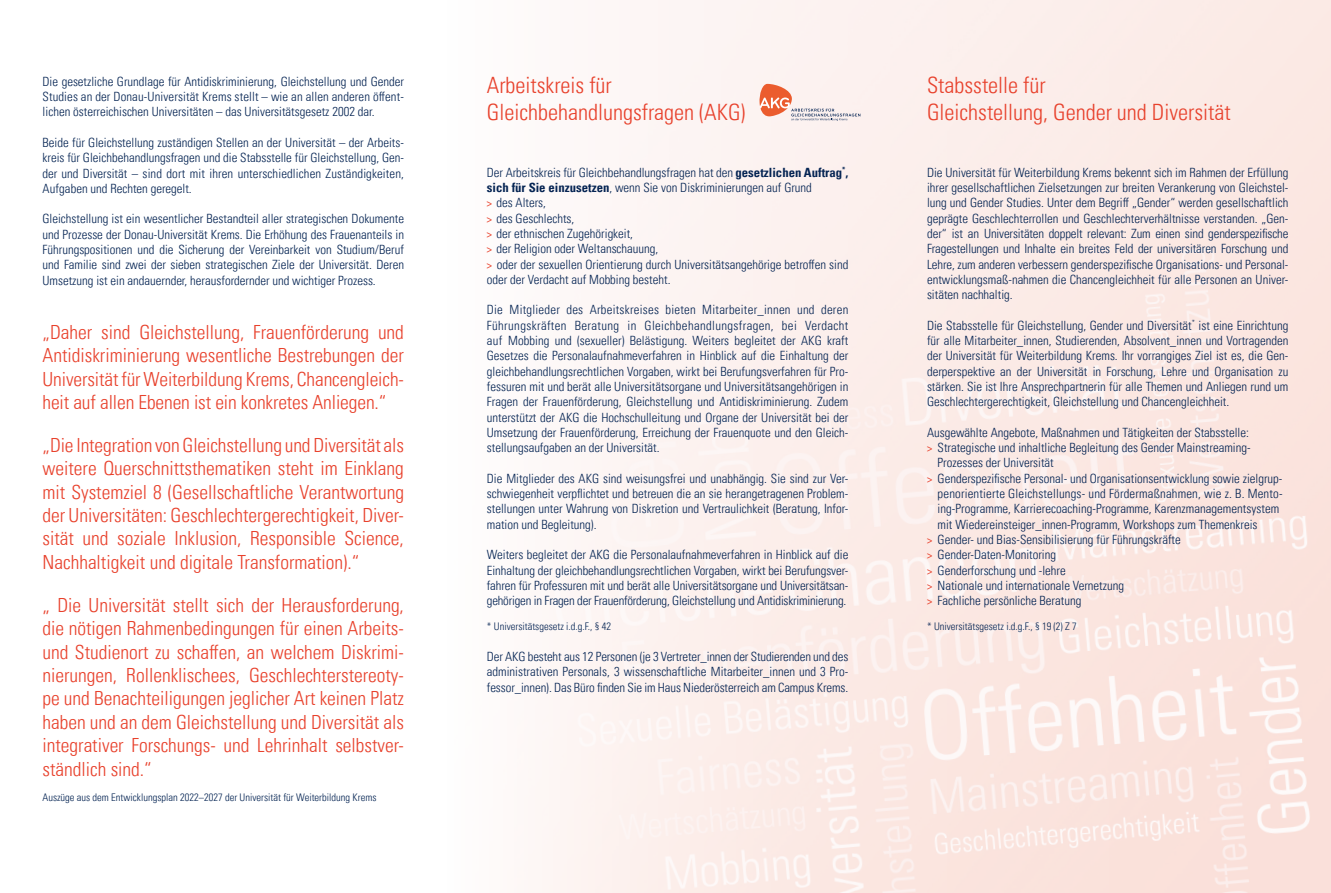
<style>
.page{position:relative;width:1331px;height:893px;background:#fff}
.page>*{position:absolute;margin:0;border:0;box-sizing:border-box;transform-origin:0 0}
.Absatzformat_1{font:300 condensed 22.5px "Univers LT Pro";color:#e8412c}
.t1{font:300 condensed 19.5px/23.4px "Univers LT Pro";color:#e8412c;text-align:justify}
.t2{font:300 condensed 12.75px/15.3px "Univers LT Pro";color:#052453;text-align:justify}
.t3{font:300 condensed 10.5px "Univers LT Pro";color:#052453}
.s1{font-weight:700}
.s2{font-weight:400;color:#e8412c}
</style>
<div class="page">
<img style="left:542px;top:0;width:789px;height:893px">
<svg style="left:759px;top:84px;width:101px;height:37px"></svg>
<p class="t2" style="left:43px;top:73px;width:363px">Die gesetzliche Grundlage für Antidiskriminierung, Gleichstellung und Gender Studies an der Donau‑Universität Krems stellt – wie an allen anderen öffent&shy;lichen österreichischen Universitäten – das Universitätsgesetz 2002 dar.</p>
<p class="t2" style="left:43px;top:134px;width:363px">Beide für Gleichstellung zuständigen Stellen an der Universität – der Arbeits&shy;kreis für Gleichbehandlungsfragen und die Stabsstelle für Gleichstellung, Gen&shy;der und Diversität – sind dort mit ihren unterschiedlichen Zuständigkeiten, Aufgaben und Rechten geregelt.</p>
<p class="t2" style="left:43px;top:211px;width:363px">Gleichstellung ist ein wesentlicher Bestandteil aller strategischen Dokumente und Prozesse der Donau‑Universität Krems. Die Erhöhung des Frauenanteils in Führungspositionen und die Sicherung der Vereinbarkeit von Studium/Beruf und Familie sind zwei der sieben strategischen Ziele der Universität. Deren Umsetzung ist ein andauernder, herausfordernder und wichtiger Prozess.</p>
<p class="t1" style="left:43px;top:319px;width:363px">„Daher sind Gleichstellung, Frauenförderung und Antidiskriminierung wesentliche Bestrebungen der Universität für Weiterbildung Krems, Chancengleich&shy;heit auf allen Ebenen ist ein konkretes Anliegen.“</p>
<p class="t1" style="left:43px;top:432px;width:363px">„Die Integration von Gleichstellung und Diversität als weitere Querschnittsthematiken steht im Einklang mit Systemziel 8 (Gesellschaftliche Verantwortung der Universitäten: Geschlechtergerechtigkeit, Diver&shy;sität und soziale Inklusion, Responsible Science, Nachhaltigkeit und digitale Transformation).“</p>
<p class="t1" style="left:43px;top:592px;width:363px">„ Die Universität stellt sich der Herausforderung, die nötigen Rahmenbedingungen für einen Arbeits&shy;und Studienort zu schaffen, an welchem Diskrimi&shy;nierungen, Rollenklischees, Geschlechterstereoty&shy;pe und Benachteiligungen jeglicher Art keinen Platz haben und an dem Gleichstellung und Diversität als integrativer Forschungs- und Lehrinhalt selbstver&shy;ständlich sind.“</p>
<p class="t3" style="left:43px;top:790px;width:335px">Auszüge aus dem Entwicklungsplan 2022–2027 der Universität für Weiterbildung Krems</p>
<p class="Absatzformat_1" style="left:487px;top:70px;width:126px">Arbeitskreis für</p>
<p class="Absatzformat_1" style="left:487px;top:97px;width:260px">Gleichbehandlungsfragen (AKG)</p>
<p class="t2" style="left:487px;top:164px;width:363px">Der Arbeitskreis für Gleichbehandlungsfragen hat den <span class="s1">gesetzlichen Auftrag</span><sup>*</sup><span class="s1">, sich für Sie einzusetzen</span>, wenn Sie von Diskriminierungen auf Grund</p>
<p class="t2" style="left:487px;top:194px;width:61px"><span class="s2">&gt;</span> des Alters,</p>
<p class="t2" style="left:487px;top:210px;width:89px"><span class="s2">&gt;</span> des Geschlechts,</p>
<p class="t2" style="left:487px;top:225px;width:148px"><span class="s2">&gt;</span> der ethnischen Zugehörigkeit,</p>
<p class="t2" style="left:487px;top:240px;width:173px"><span class="s2">&gt;</span> der Religion oder Weltanschauung,</p>
<p class="t2" style="left:487px;top:256px;width:363px"><span class="s2">&gt;</span> oder der sexuellen Orientierung durch Universitätsangehörige betroffen sind oder der Verdacht auf Mobbing besteht.</p>
<p class="t2" style="left:487px;top:302px;width:363px">Die Mitglieder des Arbeitskreises bieten Mitarbeiter_innen und deren Führungskräften Beratung in Gleichbehandlungsfragen, bei Verdacht auf Mobbing und (sexueller) Belästigung. Weiters begleitet der AKG kraft Gesetzes die Personalaufnahmeverfahren in Hinblick auf die Einhaltung der gleichbehandlungsrechtlichen Vorgaben, wirkt bei Berufungsverfahren für Pro&shy;fessuren mit und berät alle Universitätsorgane und Universitätsangehörigen in Fragen der Frauenförderung, Gleichstellung und Antidiskriminierung. Zudem unterstützt der AKG die Hochschulleitung und Organe der Universität bei der Umsetzung der Frauenförderung, Erreichung der Frauenquote und den Gleich&shy;stellungsaufgaben an der Universität.</p>
<p class="t2" style="left:487px;top:470px;width:363px">Die Mitglieder des AKG sind weisungsfrei und unabhängig. Sie sind zur Ver&shy;schwiegenheit verpflichtet und betreuen die an sie herangetragenen Problem&shy;stellungen unter Wahrung von Diskretion und Vertraulichkeit (Beratung, Infor&shy;mation und Begleitung).</p>
<p class="t2" style="left:487px;top:546px;width:363px">Weiters begleitet der AKG die Personalaufnahmeverfahren in Hinblick auf die Einhaltung der gleichbehandlungsrechtlichen Vorgaben, wirkt bei Berufungsver&shy;fahren für Professuren mit und berät alle Universitätsorgane und Universitätsan&shy;gehörigen in Fragen der Frauenförderung, Gleichstellung und Antidiskriminierung.</p>
<p class="t3" style="left:487px;top:619px;width:126px">* Universitätsgesetz i.d.g.F., § 42</p>
<p class="t2" style="left:487px;top:648px;width:363px">Der AKG besteht aus 12 Personen (je 3 Vertreter_innen der Studierenden und des administrativen Personals, 3 wissenschaftliche Mitarbeiter_innen und 3 Pro&shy;fessor_innen). Das Büro finden Sie im Haus Niederösterreich am Campus Krems.</p>
<h1 class="Absatzformat_1" style="left:927px;top:70px;width:120px">Stabsstelle für</h1>
<h1 class="Absatzformat_1" style="left:927px;top:97px;width:305px">Gleichstellung, Gender und Diversität</h1>
<p class="t2" style="left:927px;top:164px;width:363px">Die Universität für Weiterbildung Krems bekennt sich im Rahmen der Erfüllung ihrer gesellschaftlichen Zielsetzungen zur breiten Verankerung von Gleichstel&shy;lung und Gender Studies. Unter dem Begriff „Gender“ werden gesellschaftlich geprägte Geschlechterrollen und Geschlechterverhältnisse verstanden. „Gen&shy;der“ ist an Universitäten doppelt relevant: Zum einen sind genderspezifische Fragestellungen und Inhalte ein breites Feld der universitären Forschung und Lehre, zum anderen verbessern genderspezifische Organisations- und Personal&shy;entwicklungsmaß-nahmen die Chancengleichheit für alle Personen an Univer&shy;sitäten nachhaltig.</p>
<p class="t2" style="left:927px;top:317px;width:363px">Die Stabsstelle für Gleichstellung, Gender und Diversität<sup>*</sup> ist eine Einrichtung für alle Mitarbeiter_innen, Studierenden, Absolvent_innen und Vortragenden der Universität für Weiterbildung Krems. Ihr vorrangiges Ziel ist es, die Gen&shy;derperspektive an der Universität in Forschung, Lehre und Organisation zu stärken. Sie ist Ihre Ansprechpartnerin für alle Themen und Anliegen rund um Geschlechtergerechtigkeit, Gleichstellung und Chancengleichheit.</p>
<p class="t2" style="left:927px;top:424px;width:323px">Ausgewählte Angebote, Maßnahmen und Tätigkeiten der Stabsstelle:</p>
<p class="t2" style="left:927px;top:439px;width:324px"><span class="s2">&gt;</span> Strategische und inhaltliche Begleitung des Gender Mainstreaming‑</p>
<p class="t2" style="left:938px;top:455px;width:118px">Prozesses der Universität</p>
<p class="t2" style="left:927px;top:470px;width:356px"><span class="s2">&gt;</span> Genderspezifische Personal‑ und Organisationsentwicklung sowie zielgrup-</p>
<p class="t2" style="left:938px;top:485px;width:346px">penorientierte Gleichstellungs‑ und Fördermaßnahmen, wie z. B. Mento&shy;ing‑Programme, Karrierecoaching‑Programme, Karenzmanagementsystem</p>
<p class="t2" style="left:938px;top:516px;width:321px">mit Wiedereinsteiger_innen‑Programm, Workshops zum Themenkreis</p>
<p class="t2" style="left:927px;top:531px;width:255px"><span class="s2">&gt;</span> Gender- und Bias‑Sensibilisierung für Führungskräfte</p>
<p class="t2" style="left:927px;top:546px;width:131px"><span class="s2">&gt;</span> Gender‑Daten‑Monitoring</p>
<p class="t2" style="left:927px;top:562px;width:140px"><span class="s2">&gt;</span> Genderforschung und ‑lehre</p>
<p class="t2" style="left:927px;top:577px;width:199px"><span class="s2">&gt;</span> Nationale und internationale Vernetzung</p>
<p class="t2" style="left:927px;top:592px;width:156px"><span class="s2">&gt;</span> Fachliche persönliche Beratung</p>
<p class="t3" style="left:927px;top:619px;width:151px">* Universitätsgesetz i.d.g.F., § 19 (2) Z 7</p>
</div>
